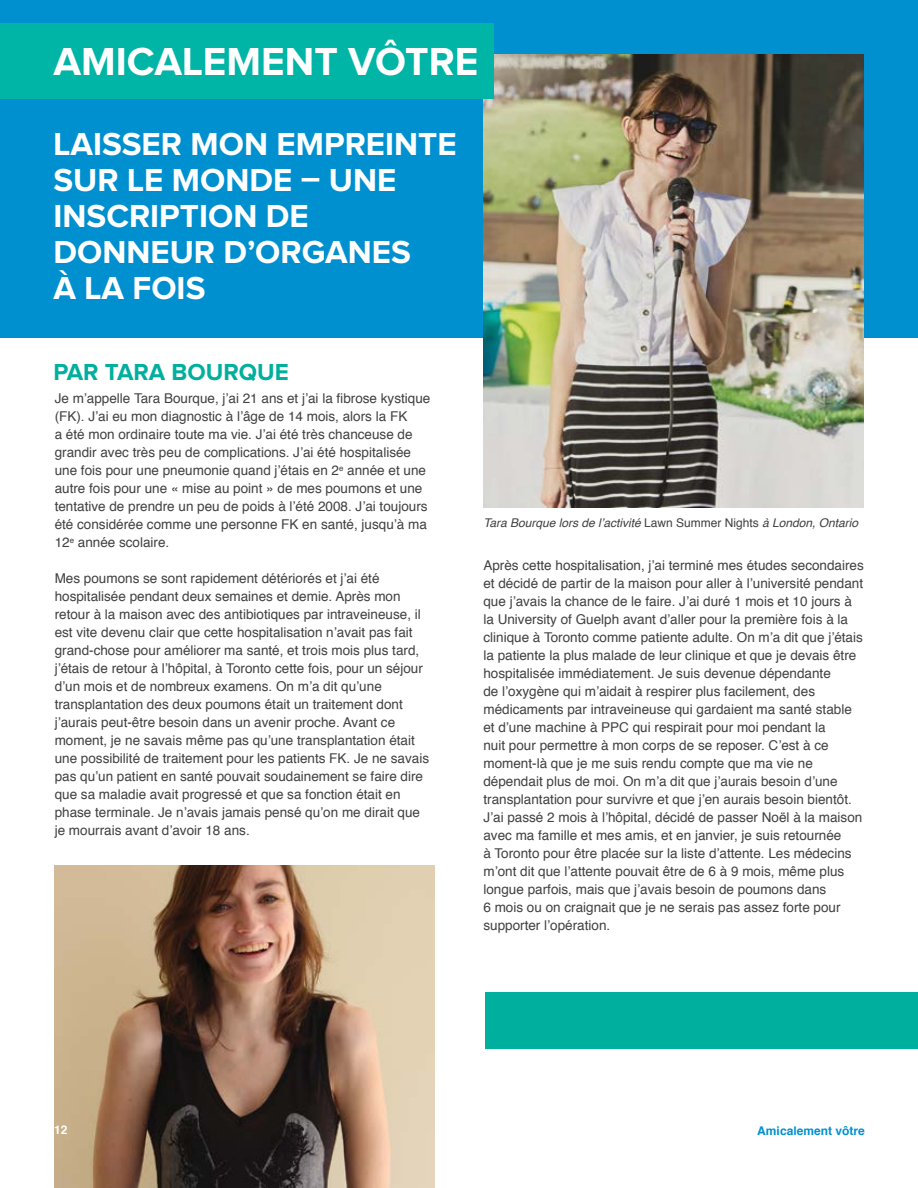
<style>
.page{position:relative;width:918px;height:1188px;background:#fff}
.page>*{position:absolute;margin:0;border:0;box-sizing:border-box;transform-origin:0 0}
.t1{font:700 40.5px "Proxima Nova";color:#fff}
.t2{font:700 33px/36px "Proxima Nova";color:#fff}
.t3{font:700 24px "Proxima Nova";color:#00af9d}
.t4{font:13.5px/18px "Helvetica";color:#414042}
.t5{font:italic 12px "Helvetica";color:#414042}
.t6{font:700 12px "Helvetica";color:#0090d0}
.t7{font:700 12px "Helvetica";color:#fff}
.s1{font-style:normal}
</style>
<div class="page">
<img style="left:55px;top:865px;width:380px;height:323px">
<div style="left:0;top:0;width:918px;height:337px;background:#0090d0"></div>
<img style="left:483px;top:55px;width:381px;height:452px">
<div style="left:0;top:23px;width:494px;height:76px;background:#00b5a5"></div>
<div style="left:486px;top:992px;width:432px;height:57px;background:#00af9d"></div>
<h1 class="t1" style="left:53px;top:43px;width:427px">AMICALEMENT VÔTRE</h1>
<h2 class="t2" style="left:53px;top:127px;width:405px">LAISSER MON EMPREINTE<br>SUR LE MONDE – UNE<br>INSCRIPTION DE<br>DONNEUR D’ORGANES<br>À LA FOIS</h2>
<h3 class="t3" style="left:53px;top:361px;width:237px">PAR TARA BOURQUE</h3>
<p class="t4" style="left:55px;top:390px;width:377px">Je m’appelle Tara Bourque, j’ai 21 ans et j’ai la fibrose kystique (FK). J’ai eu mon diagnostic à l’âge de 14 mois, alors la FK<br>a été mon ordinaire toute ma vie. J’ai été très chanceuse de grandir avec très peu de complications. J’ai été hospitalisée une fois pour une pneumonie quand j’étais en 2<sup>e</sup> année et une autre fois pour une « mise au point » de mes poumons et une tentative de prendre un peu de poids à l’été 2008. J’ai toujours été considérée comme une personne FK en santé, jusqu’à ma 12<sup>e</sup> année scolaire.</p>
<p class="t4" style="left:55px;top:570px;width:376px">Mes poumons se sont rapidement détériorés et j’ai été hospitalisée pendant deux semaines et demie. Après mon retour à la maison avec des antibiotiques par intraveineuse, il est vite devenu clair que cette hospitalisation n’avait pas fait grand-chose pour améliorer ma santé, et trois mois plus tard, j’étais de retour à l’hôpital, à Toronto cette fois, pour un séjour d’un mois et de nombreux examens. On m’a dit qu’une transplantation des deux poumons était un traitement dont j’aurais peut-être besoin dans un avenir proche. Avant ce moment, je ne savais même pas qu’une transplantation était une possibilité de traitement pour les patients FK. Je ne savais pas qu’un patient en santé pouvait soudainement se faire dire que sa maladie avait progressé et que sa fonction était en phase terminale. Je n’avais jamais pensé qu’on me dirait que je mourrais avant d’avoir 18 ans.</p>
<p class="t5" style="left:483px;top:513px;width:376px">Tara Bourque lors de l’activité <span class="s1">Lawn Summer Nights</span> à London, Ontario</p>
<p class="t4" style="left:483px;top:556px;width:382px">Après cette hospitalisation, j’ai terminé mes études secondaires et décidé de partir de la maison pour aller à l’université pendant que j’avais la chance de le faire. J’ai duré 1 mois et 10 jours à la University of Guelph avant d’aller pour la première fois à la clinique à Toronto comme patiente adulte. On m’a dit que j’étais la patiente la plus malade de leur clinique et que je devais être hospitalisée immédiatement. Je suis devenue dépendante<br>de l’oxygène qui m’aidait à respirer plus facilement, des médicaments par intraveineuse qui gardaient ma santé stable et d’une machine à PPC qui respirait pour moi pendant la<br>nuit pour permettre à mon corps de se reposer. C’est à ce moment-là que je me suis rendu compte que ma vie ne dépendait plus de moi. On m’a dit que j’aurais besoin d’une transplantation pour survivre et que j’en aurais besoin bientôt.<br>J’ai passé 2 mois à l’hôpital, décidé de passer Noël à la maison avec ma famille et mes amis, et en janvier, je suis retournée<br>à Toronto pour être placée sur la liste d’attente. Les médecins m’ont dit que l’attente pouvait être de 6 à 9 mois, même plus longue parfois, mais que j’avais besoin de poumons dans<br>6 mois ou on craignait que je ne serais pas assez forte pour supporter l’opération.</p>
<p class="t7" style="left:54px;top:1120px;width:15px">12</p>
<p class="t6" style="left:757px;top:1121px;width:109px">Amicalement vôtre</p>
</div>
